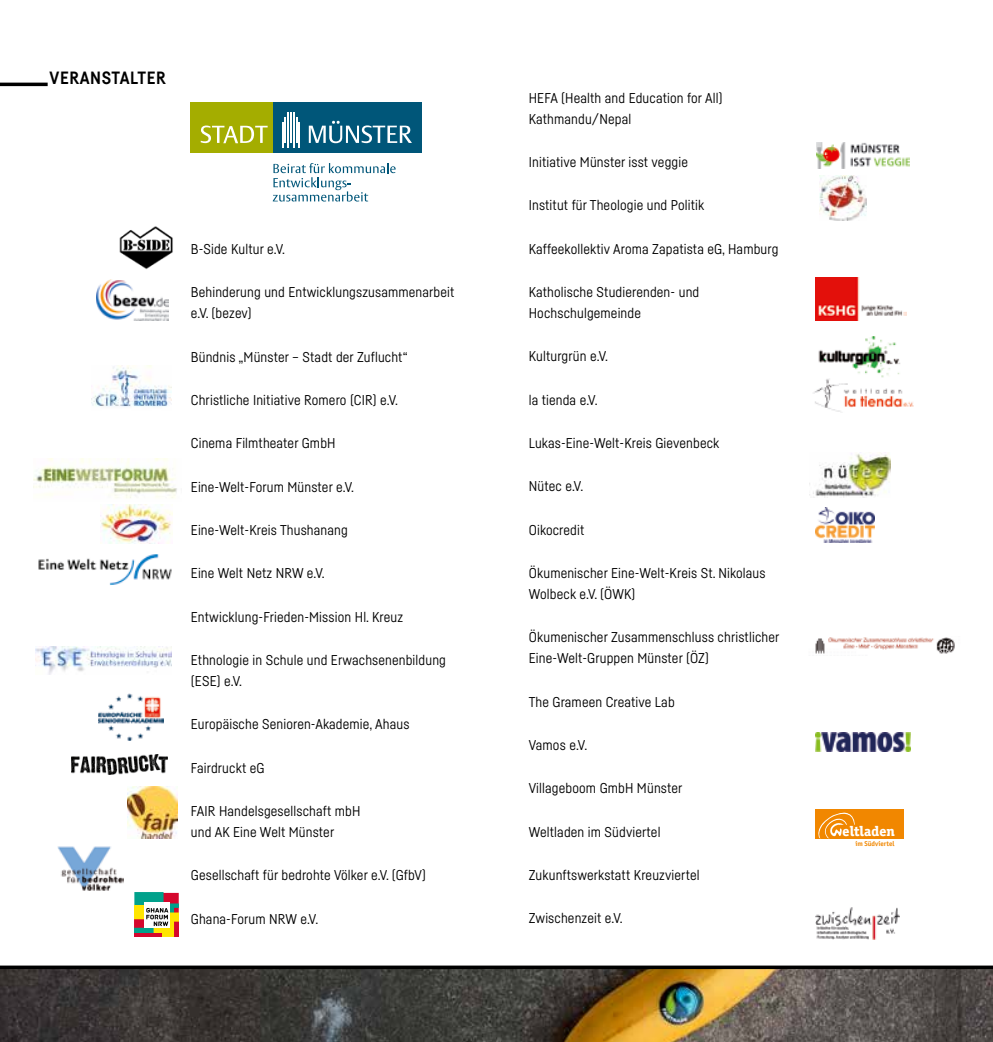
<style>
.page{position:relative;width:993px;height:1042px;background:#fff}
.page>*{position:absolute;margin:0;border:0;box-sizing:border-box;transform-origin:0 0}
.t1{font:700 17.5px "Fabrikat";letter-spacing:.03em;color:#000}
.t2{font:800 14.17px "Officina Serif ITC Pro";color:#fff}
.t3{font:14px/21px "Fabrikat";letter-spacing:.01em;color:#000}
.t4{font:700 7px "Officina Sans ITC Pro";color:#f18700}
</style>
<div class="page">
<img style="left:0;top:969px;width:992px;height:73px">
<hr style="left:0;top:83px;width:48px;height:3px;background:#000">
<img style="left:815px;top:732px;width:95px;height:19px">
<img style="left:57px;top:846px;width:67px;height:45px">
<img style="left:38px;top:554px;width:134px;height:31px">
<img style="left:34px;top:458px;width:143px;height:40px">
<div style="left:814px;top:809px;width:88px;height:29px;background:#f18700"></div>
<svg style="left:818px;top:812px;width:37px;height:26px"></svg>
<img style="left:35px;top:647px;width:136px;height:28px">
<img style="left:100px;top:504px;width:72px;height:40px">
<img style="left:809px;top:453px;width:81px;height:45px">
<img style="left:815px;top:278px;width:91px;height:43px">
<svg style="left:0;top:965px;width:992px;height:4px;background:#242424"></svg>
<img style="left:128px;top:786px;width:49px;height:53px">
<img style="left:91px;top:366px;width:80px;height:41px">
<svg style="left:135px;top:893px;width:44px;height:44px"></svg>
<img style="left:813px;top:378px;width:101px;height:34px">
<img style="left:815px;top:637px;width:140px;height:17px">
<img style="left:818px;top:336px;width:83px;height:41px">
<img style="left:819px;top:176px;width:47px;height:44px">
<img style="left:96px;top:279px;width:73px;height:41px">
<img style="left:119px;top:226px;width:54px;height:44px">
<img style="left:816px;top:142px;width:93px;height:26px">
<img style="left:815px;top:507px;width:59px;height:36px">
<img style="left:815px;top:907px;width:84px;height:33px">
<img style="left:98px;top:693px;width:65px;height:48px">
<img style="left:72px;top:754px;width:95px;height:20px">
<svg style="left:273px;top:163px;width:122px;height:39px"></svg>
<div style="left:190px;top:103px;width:83px;height:50px;background:#a4ad00"></div>
<div style="left:273px;top:103px;width:149px;height:50px;background:#005679"></div>
<svg style="left:282px;top:123px;width:1px;height:25px"></svg>
<hr style="left:284px;top:118px;width:2px;height:25px;background:#fff">
<hr style="left:287px;top:112px;width:2px;height:36px;background:#fff">
<hr style="left:290px;top:112px;width:2px;height:31px;background:#fff">
<hr style="left:293px;top:112px;width:1px;height:36px;background:#fff">
<svg style="left:296px;top:118px;width:1px;height:25px"></svg>
<hr style="left:298px;top:123px;width:2px;height:25px;background:#fff">
<svg style="left:201px;top:126px;width:66px;height:17px"></svg>
<svg style="left:309px;top:121px;width:103px;height:22px"></svg>
<p class="t1" style="left:50px;top:67px;width:118px">VERANSTALTER</p>
<p class="t3" style="left:191px;top:238px;width:96px">B-Side Kultur e.V.</p>
<p class="t3" style="left:191px;top:281px;width:265px">Behinderung und Entwicklungszusammenarbeit e.V. (bezev)</p>
<p class="t3" style="left:191px;top:346px;width:218px">Bündnis „Münster – Stadt der Zuflucht“</p>
<p class="t3" style="left:191px;top:389px;width:209px">Christliche Initiative Romero (CIR) e.V.</p>
<p class="t3" style="left:191px;top:432px;width:146px">Cinema Filmtheater GmbH</p>
<p class="t3" style="left:191px;top:476px;width:164px">Eine-Welt-Forum Münster e.V.</p>
<p class="t3" style="left:191px;top:519px;width:158px">Eine-Welt-Kreis Thushanang</p>
<p class="t3" style="left:191px;top:562px;width:135px">Eine Welt Netz NRW e.V.</p>
<p class="t3" style="left:191px;top:606px;width:214px">Entwicklung-Frieden-Mission Hl. Kreuz</p>
<p class="t3" style="left:191px;top:649px;width:256px">Ethnologie in Schule und Erwachsenenbildung (ESE) e.V.</p>
<p class="t3" style="left:191px;top:713px;width:220px">Europäische Senioren-Akademie, Ahaus</p>
<p class="t3" style="left:191px;top:757px;width:75px">Fairdruckt eG</p>
<p class="t3" style="left:191px;top:800px;width:171px">FAIR Handelsgesellschaft mbH und AK Eine Welt Münster</p>
<p class="t3" style="left:191px;top:864px;width:236px">Gesellschaft für bedrohte Völker e.V. (GfbV)</p>
<p class="t3" style="left:191px;top:908px;width:129px">Ghana-Forum NRW e.V.</p>
<p class="t3" style="left:528px;top:87px;width:195px">HEFA (Health and Education for All)<br>Kathmandu/Nepal</p>
<p class="t3" style="left:528px;top:151px;width:161px">Initiative Münster isst veggie</p>
<p class="t3" style="left:528px;top:194px;width:177px">Institut für Theologie und Politik</p>
<p class="t3" style="left:528px;top:238px;width:251px">Kaffeekollektiv Aroma Zapatista eG, Hamburg</p>
<p class="t3" style="left:528px;top:281px;width:172px">Katholische Studierenden- und<br>Hochschulgemeinde</p>
<p class="t3" style="left:528px;top:345px;width:81px">Kulturgrün e.V.</p>
<p class="t3" style="left:528px;top:389px;width:70px">la tienda e.V.</p>
<p class="t3" style="left:528px;top:432px;width:192px">Lukas-Eine-Welt-Kreis Gievenbeck</p>
<p class="t3" style="left:528px;top:475px;width:56px">Nütec e.V.</p>
<p class="t3" style="left:528px;top:519px;width:57px">Oikocredit</p>
<p class="t3" style="left:528px;top:562px;width:238px">Ökumenischer Eine-Welt-Kreis St. Nikolaus<br>Wolbeck e.V. (ÖWK)</p>
<p class="t3" style="left:528px;top:626px;width:252px">Ökumenischer Zusammenschluss christlicher<br>Eine-Welt-Gruppen Münster (ÖZ)</p>
<p class="t3" style="left:528px;top:691px;width:147px">The Grameen Creative Lab</p>
<p class="t3" style="left:528px;top:734px;width:60px">Vamos e.V.</p>
<p class="t3" style="left:528px;top:777px;width:155px">Villageboom GmbH Münster</p>
<p class="t3" style="left:528px;top:821px;width:133px">Weltladen im Südviertel</p>
<p class="t3" style="left:528px;top:864px;width:172px">Zukunftswerkstatt Kreuzviertel</p>
<p class="t3" style="left:528px;top:907px;width:95px">Zwischenzeit e.V.</p>
<p class="t2" style="left:842px;top:822px;width:54px">eltladen</p>
<p class="t4" style="left:855px;top:839px;width:40px">im Südviertel</p>
</div>
